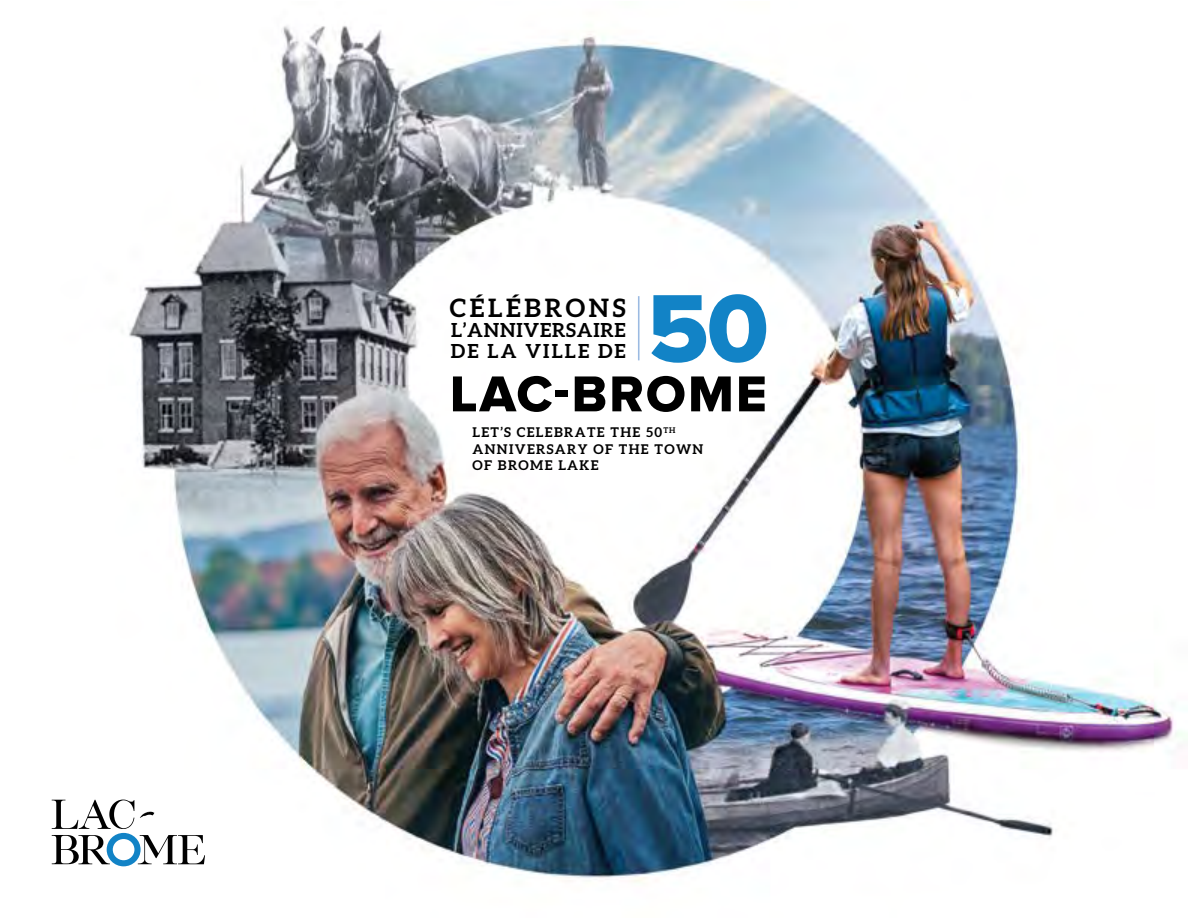
<style>
.page{position:relative;width:1188px;height:918px;background:#fff}
.page>*{position:absolute;margin:0;border:0;box-sizing:border-box;transform-origin:0 0}
.t1{font:99.45px "Proxima Nova Extrabld";color:#1283c6}
.t2{font:52.35px "Proxima Nova Extrabld";letter-spacing:.04em;color:#000}
.t3{font:700 25.5px "Aleo";letter-spacing:.145em;color:#000}
.t4{font:700 19.5px/21px "Aleo";letter-spacing:.04em;color:#000}
.t5{font:700 13.5px/16.2px "Aleo";letter-spacing:.1em;color:#000}
</style>
<div class="page">
<img style="left:51px;top:25px;width:1137px;height:858px">
<svg style="left:52px;top:800px;width:153px;height:66px"></svg>
<hr style="left:638px;top:296px;width:2px;height:64px;background:#9bbae2">
<h1 class="t1" style="left:647px;top:271px;width:123px">50</h1>
<h3 class="t3" style="left:450px;top:292px;width:178px">CÉLÉBRONS</h3>
<h3 class="t4" style="left:451px;top:321px;width:176px">L’ANNIVERSAIRE<br>DE LA VILLE DE</h3>
<h2 class="t2" style="left:450px;top:364px;width:318px">LAC-BROME</h2>
<p class="t5" style="left:472px;top:425px;width:232px">LET’S CELEBRATE THE 50<sup>TH<br></sup>ANNIVERSARY OF THE TOWN<br>OF BROME LAKE</p>
</div>
